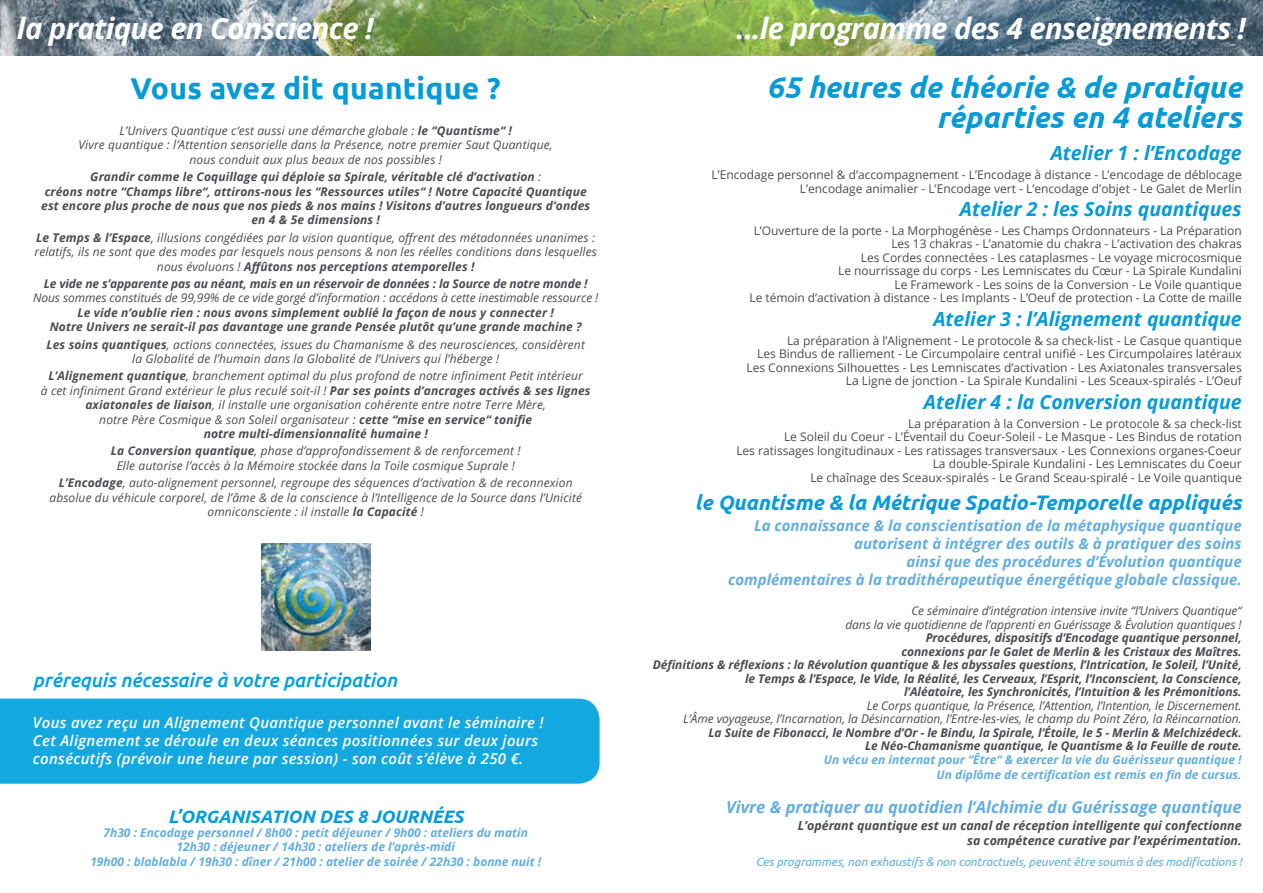
<style>
.page{position:relative;width:1263px;height:893px;background:#fff}
.page>*{position:absolute;margin:0;border:0;box-sizing:border-box;transform-origin:0 0}
.t1{font:italic 700 30px/30px "Ubuntu";color:#039bd7;text-align:right}
.t2{font:700 30px "Ubuntu";letter-spacing:.01em;color:#039bd7}
.t3{font:italic 700 29.25px "Open Sans";letter-spacing:-.02em;color:#fff}
.t4{font:italic 700 21px "Ubuntu";color:#039bd7}
.t5{font:italic 700 19.5px "Open Sans";color:#039bd7}
.t6{font:italic 500 19.5px "Ubuntu";color:#009fe3}
.t7{font:italic 700 18px "Ubuntu";color:#039bd7}
.t8{font:italic 700 16.5px "Open Sans";color:#63ade0}
.t9{font:italic 700 15px/18px "Open Sans";color:#63ade0;text-align:right}
.t10{font:italic 600 15px/18px "Open Sans";letter-spacing:.02em;color:#fff}
.t11{font:italic 700 12.45px/15px "Open Sans";color:#4c4c4f;text-align:right}
.t12{font:italic 12px/14.4px "Open Sans";letter-spacing:.01em;color:#4c4c4f;text-align:center}
.t13{font:12px/13.5px "Open Sans";color:#4c4c4f;text-align:right}
.t14{font:italic 700 12px/13.5px "Open Sans";letter-spacing:-.005em;color:#4c4c4f;text-align:right}
.t15{font:italic 700 12px/14.4px "Open Sans";color:#63ade0;text-align:center}
.t16{font:italic 12px "Ubuntu";letter-spacing:-.005em;color:#63ade0}
.s1{font-weight:700}
.s2{font-weight:400}
</style>
<div class="page">
<img style="left:0;top:0;width:1263px;height:55px">
<img style="left:261px;top:544px;width:109px;height:106px">
<div style="left:0;top:699px;width:600px;height:85px;background:#14a8e1"></div>
<h2 class="t3" style="left:17px;top:8px;width:358px">la pratique en Conscience !</h2>
<h2 class="t3" style="left:736px;top:8px;width:511px">...le programme des 4 enseignements !</h2>
<h1 class="t2" style="left:131px;top:70px;width:372px">Vous avez dit quantique ?</h1>
<h1 class="t1" style="left:766px;top:72px;width:477px">65 heures de théorie &amp; de pratique réparties en 4 ateliers</h1>
<h3 class="t5" style="left:1051px;top:139px;width:193px">Atelier 1 : l’Encodage</h3>
<p class="t13" style="left:711px;top:168px;width:532px">L’Encodage personnel &amp; d’accompagnement - L’Encodage à distance - L’encodage de déblocage<br>L’encodage animalier - L’Encodage vert - L’encodage d’objet - Le Galet de Merlin</p>
<h3 class="t5" style="left:960px;top:195px;width:283px">Atelier 2 : les Soins quantiques</h3>
<p class="t13" style="left:750px;top:223px;width:494px">L’Ouverture de la porte - La Morphogénèse - Les Champs Ordonnateurs - La Préparation Les 13 chakras - L’anatomie du chakra - L’activation des chakras<br>Les Cordes connectées - Les cataplasmes - Le voyage microcosmique<br>Le nourrissage du corps - Les Lemniscates du Cœur - La Spirale Kundalini<br>Le Framework - Les soins de la Conversion - Le Voile quantique<br>Le témoin d’activation à distance - Les Implants - L’Oeuf de protection - La Cotte de maille</p>
<h3 class="t5" style="left:933px;top:305px;width:310px">Atelier 3 : l’Alignement quantique</h3>
<p class="t13" style="left:746px;top:333px;width:497px">La préparation à l’Alignement - Le protocole &amp; sa check-list - Le Casque quantique<br>Les Bindus de ralliement - Le Circumpolaire central unifié - Les Circumpolaires latéraux Les Connexions Silhouettes - Les Lemniscates d’activation - Les Axiatonales transversales La Ligne de jonction - La Spirale Kundalini - Les Sceaux-spiralés - L’Oeuf</p>
<h3 class="t5" style="left:924px;top:388px;width:319px">Atelier 4 : la Conversion quantique</h3>
<p class="t13" style="left:736px;top:416px;width:507px">La préparation à la Conversion - Le protocole &amp; sa check-list<br>Le Soleil du Coeur - L’Éventail du Coeur-Soleil - Le Masque - Les Bindus de rotation<br>Les ratissages longitudinaux - Les ratissages transversaux - Les Connexions organes-Coeur La double-Spirale Kundalini - Les Lemniscates du Coeur<br>Le chaînage des Sceaux-spiralés - Le Grand Sceau-spiralé - Le Voile quantique</p>
<h3 class="t4" style="left:695px;top:490px;width:548px">le Quantisme &amp; la Métrique Spatio-Temporelle appliqués</h3>
<p class="t9" style="left:728px;top:517px;width:515px">La connaissance &amp; la conscientisation de la métaphysique quantique autorisent à intégrer des outils &amp; à pratiquer des soins<br>ainsi que des procédures d’Évolution quantique<br>complémentaires à la tradithérapeutique énergétique globale classique.</p>
<p class="t12" style="left:845px;top:604px;width:398px;line-height:13.5px;text-align:right">Ce séminaire d’intégration intensive invite “l’Univers Quantique“<br>dans la vie quotidienne de l’apprenti en Guérissage &amp; Évolution quantiques !</p>
<p class="t14" style="left:653px;top:631px;width:590px">Procédures, dispositifs d’Encodage quantique personnel,<br>connexions par le Galet de Merlin &amp; les Cristaux des Maîtres.<br>Définitions &amp; réflexions : la Révolution quantique &amp; les abyssales questions, l’Intrication, le Soleil, l’Unité, le Temps &amp; l’Espace, le Vide, la Réalité, les Cerveaux, l’Esprit, l’Inconscient, la Conscience,<br>l’Aléatoire, les Synchronicités, l’Intuition &amp; les Prémonitions.</p>
<p class="t12" style="left:683px;top:698px;width:560px;line-height:13.5px;text-align:right">Le Corps quantique, la Présence, l’Attention, l’Intention, le Discernement.<br>L’Âme voyageuse, l’Incarnation, la Désincarnation, l’Entre-les-vies, le champ du Point Zéro, la Réincarnation.</p>
<p class="t14" style="left:708px;top:725px;width:535px">La Suite de Fibonacci, le Nombre d’Or - le Bindu, la Spirale, l’Étoile, le 5 - Merlin &amp; Melchizédeck.<br>Le Néo-Chamanisme quantique, le Quantisme &amp; la Feuille de route.</p>
<p class="t15" style="left:824px;top:753px;width:419px;text-align:right">Un vécu en internat pour “Être“ &amp; exercer la vie du Guérisseur quantique !<br>Un diplôme de certification est remis en fin de cursus.</p>
<h3 class="t8" style="left:726px;top:795px;width:517px">Vivre &amp; pratiquer au quotidien l’Alchimie du Guérissage quantique</h3>
<p class="t11" style="left:798px;top:818px;width:445px">L’opérant quantique est un canal de réception intelligente qui confectionne sa compétence curative par l’expérimentation.</p>
<p class="t16" style="left:756px;top:854px;width:487px">Ces programmes, non exhaustifs &amp; non contractuels, peuvent être soumis à des modifications !</p>
<p class="t12" style="left:79px;top:123px;width:476px">L’Univers Quantique c’est aussi une démarche globale : <span class="s1">le “Quantisme“ !<br></span>Vivre quantique : l’Attention sensorielle dans la Présence, notre premier Saut Quantique, nous conduit aux plus beaux de nos possibles !</p>
<p class="t14" style="left:41px;top:169px;width:550px;line-height:14.4px;text-align:center">Grandir comme le Coquillage qui déploie sa Spirale, véritable clé d’activation <span class="s2">:<br></span>créons notre “Champs libre“, attirons-nous les “Ressources utiles“ ! Notre Capacité Quantique est encore plus proche de nous que nos pieds &amp; nos mains ! Visitons d’autres longueurs d’ondes en 4 &amp; 5e dimensions !</p>
<p class="t12" style="left:34px;top:230px;width:564px"><span class="s1">Le Temps &amp; l’Espace</span>, illusions congédiées par la vision quantique, offrent des métadonnées unanimes : relatifs, ils ne sont que des modes par lesquels nous pensons &amp; non les réelles conditions dans lesquelles nous évoluons ! <span class="s1">Affûtons nos perceptions atemporelles !</span></p>
<p class="t14" style="left:44px;top:277px;width:545px">Le vide ne s’apparente pas au néant, mais en un réservoir de données : la Source de notre monde !</p>
<p class="t12" style="left:33px;top:291px;width:567px">Nous sommes constitués de 99,99% de ce vide gorgé d’information : accédons à cette inestimable ressource !</p>
<p class="t14" style="left:50px;top:305px;width:533px;line-height:14.4px;text-align:center">Le vide n’oublie rien : nous avons simplement oublié la façon de nous y connecter !<br>Notre Univers ne serait-il pas davantage une grande Pensée plutôt qu’une grande machine ?</p>
<p class="t12" style="left:47px;top:337px;width:540px"><span class="s1">Les soins quantiques</span>, actions connectées, issues du Chamanisme &amp; des neurosciences, considèrent la Globalité de l’humain dans la Globalité de l’Univers qui l’héberge !</p>
<p class="t12" style="left:41px;top:369px;width:551px"><span class="s1">L’Alignement quantique</span>, branchement optimal du plus profond de notre infiniment Petit intérieur<br>à cet infiniment Grand extérieur le plus reculé soit-il ! <span class="s1">Par ses points d’ancrages activés &amp; ses lignes axiatonales de liaison</span>, il installe une organisation cohérente entre notre Terre Mère,<br>notre Père Cosmique &amp; son Soleil organisateur : <span class="s1">cette “mise en service“ tonifie<br>notre multi-dimensionnalité humaine !</span></p>
<p class="t12" style="left:111px;top:444px;width:411px"><span class="s1">La Conversion quantique</span>, phase d’approfondissement &amp; de renforcement !<br>Elle autorise l’accès à la Mémoire stockée dans la Toile cosmique Suprale !</p>
<p class="t12" style="left:49px;top:475px;width:534px"><span class="s1">L’Encodage</span>, auto-alignement personnel, regroupe des séquences d’activation &amp; de reconnexion absolue du véhicule corporel, de l’âme &amp; de la conscience à l’Intelligence de la Source dans l’Unicité omniconsciente : il installe <span class="s1">la Capacité</span> !</p>
<h3 class="t6" style="left:33px;top:668px;width:366px">prérequis nécessaire à votre participation</h3>
<p class="t10" style="left:33px;top:713px;width:512px">Vous avez reçu un Alignement Quantique personnel avant le séminaire !<br>Cet Alignement se déroule en deux séances positionnées sur deux jours consécutifs (prévoir une heure par session) - son coût s’élève à 250 €.</p>
<h3 class="t7" style="left:168px;top:805px;width:297px">L’ORGANISATION DES 8 JOURNÉES</h3>
<p class="t15" style="left:90px;top:825px;width:452px">7h30 : Encodage personnel / 8h00 : petit déjeuner / 9h00 : ateliers du matin<br>12h30 : déjeuner / 14h30 : ateliers de l’après-midi<br>19h00 : blablabla / 19h30 : dîner / 21h00 : atelier de soirée / 22h30 : bonne nuit !</p>
</div>
